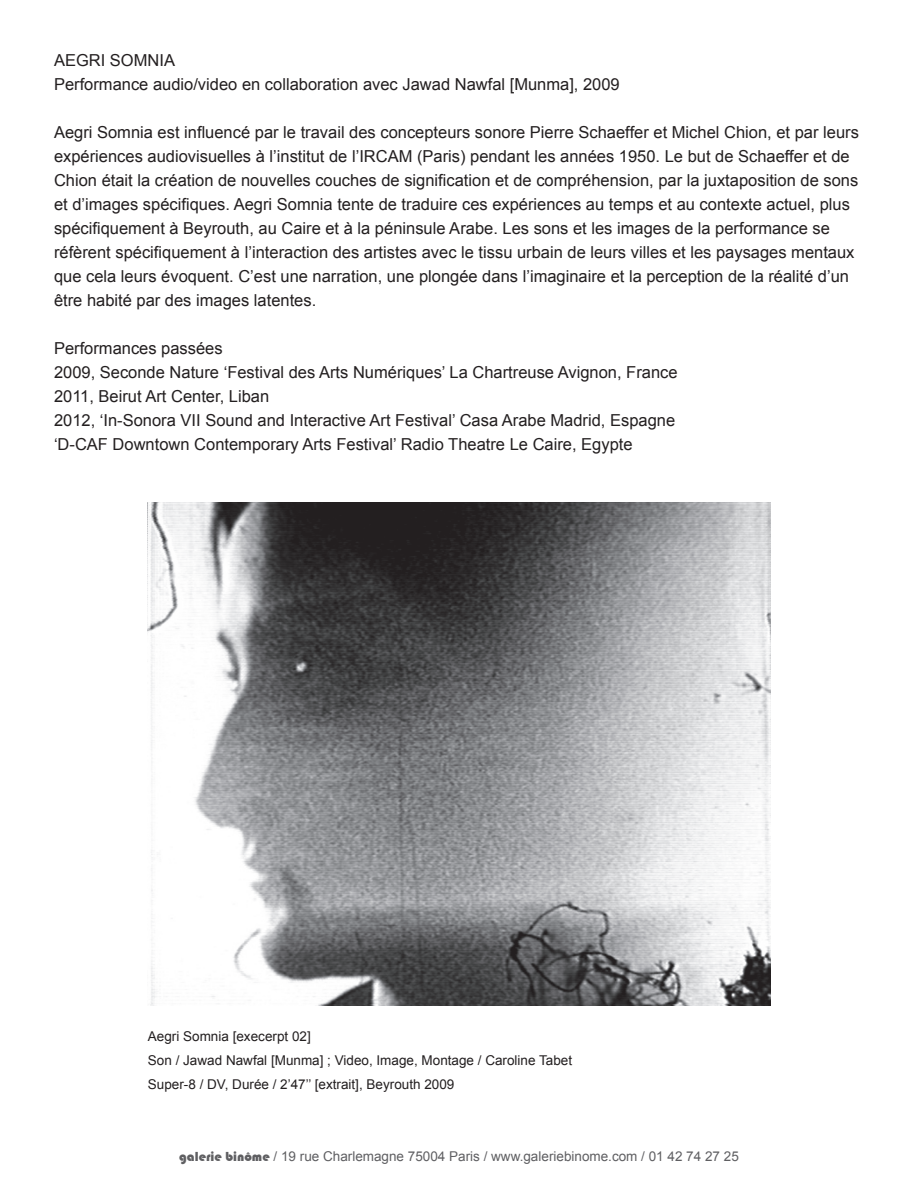
<style>
.page{position:relative;width:918px;height:1188px;background:#fff}
.page>*{position:absolute;margin:0;border:0;box-sizing:border-box;transform-origin:0 0}
.t1{font:16.5px/24px "Arial";color:#231f20}
.t2{font:13.5px/24px "Arial";color:#231f20}
.t3{font:13.5px "Arial";color:#5f5f62}
.s1{font-family:"Bauhaus 93"}
</style>
<div class="page">
<img style="left:148px;top:502px;width:622px;height:504px">
<p class="t1" style="left:54px;top:48px;width:567px">AEGRI SOMNIA<br>Performance audio/video en collaboration avec Jawad Nawfal [Munma], 2009</p>
<p class="t1" style="left:54px;top:120px;width:806px">Aegri Somnia est influencé par le travail des concepteurs sonore Pierre Schaeffer et Michel Chion, et par leurs expériences audiovisuelles à l’institut de l’IRCAM (Paris) pendant les années 1950. Le but de Schaeffer et de Chion était la création de nouvelles couches de signification et de compréhension, par la juxtaposition de sons et d’images spécifiques. Aegri Somnia tente de traduire ces expériences au temps et au contexte actuel, plus spécifiquement à Beyrouth, au Caire et à la péninsule Arabe. Les sons et les images de la performance se réfèrent spécifiquement à l’interaction des artistes avec le tissu urbain de leurs villes et les paysages mentaux que cela leurs évoquent. C’est une narration, une plongée dans l’imaginaire et la perception de la réalité d’un être habité par des images latentes.</p>
<p class="t1" style="left:54px;top:336px;width:625px">Performances passées<br>2009, Seconde Nature ‘Festival des Arts Numériques’ La Chartreuse Avignon, France 2011, Beirut Art Center, Liban<br>2012, ‘In-Sonora VII Sound and Interactive Art Festival’ Casa Arabe Madrid, Espagne ‘D-CAF Downtown Contemporary Arts Festival’ Radio Theatre Le Caire, Egypte</p>
<p class="t2" style="left:148px;top:1024px;width:426px">Aegri Somnia [execerpt 02]<br>Son / Jawad Nawfal [Munma] ; Video, Image, Montage / Caroline Tabet<br>Super-8 / DV, Durée / 2’47’’ [extrait], Beyrouth 2009</p>
<p class="t3" style="left:179px;top:1147px;width:561px"><span class="s1">galerie binôme</span> / 19 rue Charlemagne 75004 Paris / www.galeriebinome.com / 01 42 74 27 25</p>
</div>
